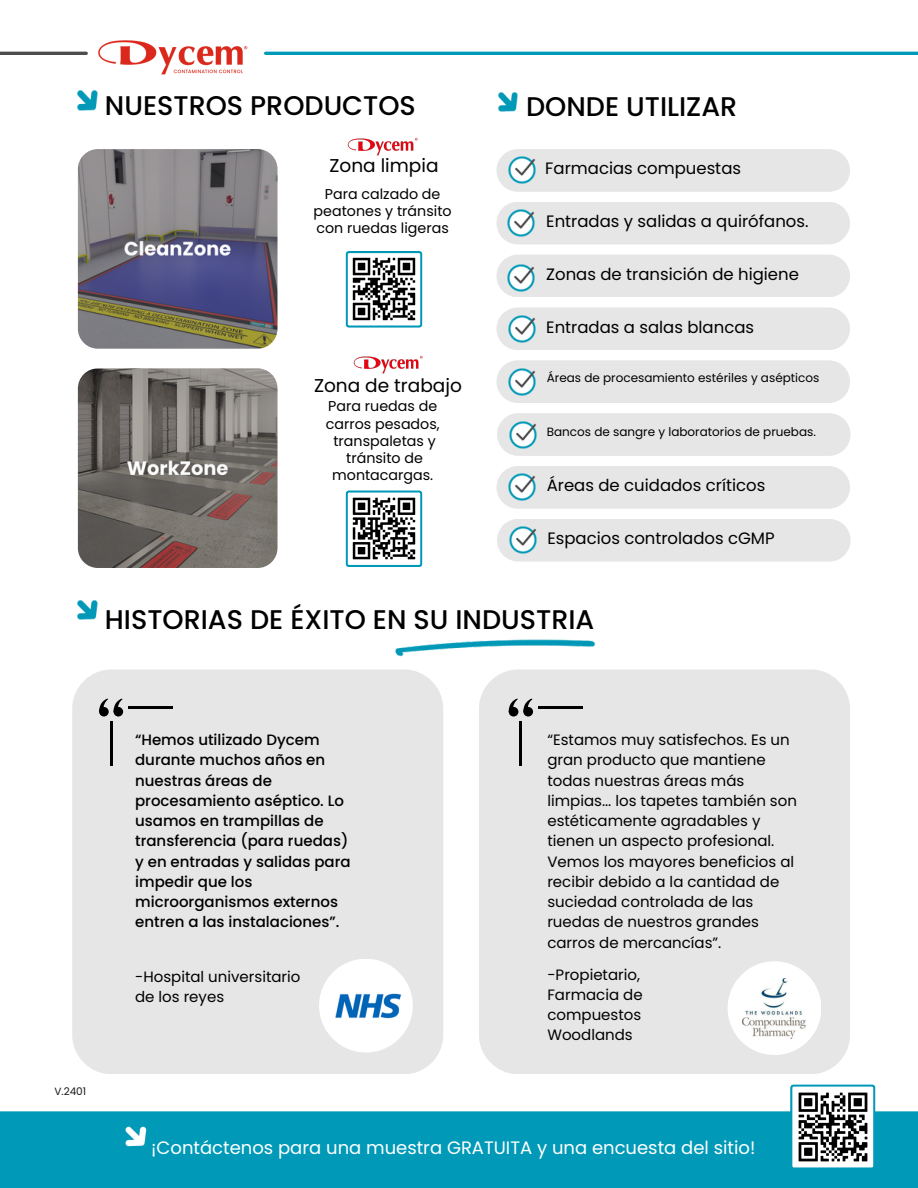
<style>
.page{position:relative;width:918px;height:1188px;background:#fff}
.page>*{position:absolute;margin:0;border:0;box-sizing:border-box;transform-origin:0 0}
.t1{font:500 27px "Poppins";color:#000}
.t2{font:18.6px "Poppins";color:#000}
.t3{font:18px "Poppins";color:#fff}
.t4{font:16.5px "Poppins";color:#000}
.t5{font:15px/20.2px "Poppins";color:#000}
.t6{font:500 15px/20.2px "Poppins";color:#000}
.t7{font:14.25px/17.1px "Poppins";color:#000;text-align:center}
.t8{font:12px "Poppins";color:#000}
.t9{font:10.5px "Poppins";color:#1a1a1a}
</style>
<div class="page">
<div style="left:72px;top:669px;width:371px;height:405px;background:#e6e6e6;border-radius:39px"></div>
<div style="left:479px;top:669px;width:371px;height:405px;background:#e6e6e6;border-radius:39px"></div>
<div style="left:496px;top:149px;width:354px;height:43px;background:#e6e6e6"></div>
<img style="left:509px;top:157px;width:27px;height:27px">
<div style="left:496px;top:202px;width:354px;height:42px;background:#e6e6e6"></div>
<img style="left:507px;top:210px;width:27px;height:27px">
<div style="left:496px;top:255px;width:354px;height:42px;background:#e6e6e6"></div>
<img style="left:507px;top:265px;width:27px;height:27px">
<div style="left:497px;top:413px;width:354px;height:43px;background:#e6e6e6"></div>
<img style="left:509px;top:421px;width:27px;height:27px">
<div style="left:496px;top:360px;width:354px;height:43px;background:#e6e6e6"></div>
<img style="left:509px;top:368px;width:27px;height:27px">
<div style="left:496px;top:466px;width:354px;height:43px;background:#e6e6e6"></div>
<img style="left:509px;top:474px;width:27px;height:27px">
<div style="left:496px;top:307px;width:354px;height:43px;background:#e6e6e6"></div>
<img style="left:509px;top:315px;width:27px;height:27px">
<img style="left:78px;top:149px;width:200px;height:200px;border-radius:20px">
<img style="left:78px;top:368px;width:200px;height:200px;border-radius:20px">
<div style="left:497px;top:519px;width:354px;height:43px;background:#e6e6e6"></div>
<img style="left:509px;top:527px;width:27px;height:27px">
<div style="left:319px;top:959px;width:94px;height:94px;background:#fff;border-radius:50%"></div>
<img style="left:335px;top:993px;width:67px;height:26px">
<div style="left:728px;top:961px;width:93px;height:94px;background:#fff;border-radius:50%"></div>
<img style="left:743px;top:979px;width:63px;height:59px">
<img style="left:395px;top:639px;width:201px;height:18px">
<img style="left:78px;top:601px;width:19px;height:19px">
<img style="left:78px;top:91px;width:19px;height:19px">
<img style="left:499px;top:92px;width:19px;height:19px">
<svg style="left:508px;top:698px;width:25px;height:17px"></svg>
<hr style="left:520px;top:722px;width:2px;height:44px;background:#000">
<hr style="left:538px;top:707px;width:45px;height:2px;background:#000">
<svg style="left:99px;top:707px;width:10px;height:10px"></svg>
<svg style="left:99px;top:698px;width:24px;height:17px"></svg>
<hr style="left:110px;top:722px;width:2px;height:44px;background:#000">
<hr style="left:128px;top:707px;width:45px;height:2px;background:#000">
<div style="left:0;top:1111px;width:918px;height:77px;background:#009ab8"></div>
<img style="left:125px;top:1126px;width:22px;height:21px">
<svg style="left:790px;top:1084px;width:85px;height:84px"></svg>
<svg style="left:346px;top:251px;width:76px;height:76px"></svg>
<svg style="left:346px;top:490px;width:76px;height:77px"></svg>
<img style="left:353px;top:355px;width:70px;height:19px">
<img style="left:347px;top:137px;width:71px;height:19px">
<img style="left:98px;top:40px;width:150px;height:35px">
<hr style="left:266px;top:52px;width:652px;height:3px;background:#009ab8">
<hr style="left:0;top:52px;width:86px;height:3px;background:#4d4d4d">
<h6 class="t1" style="left:105px;top:87px;width:312px">NUESTROS PRODUCTOS</h6>
<p class="t1" style="left:526px;top:87px;width:213px">DONDE UTILIZAR</p>
<p class="t2" style="left:329px;top:153px;width:111px">Zona limpia</p>
<p class="t7" style="left:314px;top:185px;width:139px">Para calzado de peatones y tránsito con ruedas ligeras</p>
<h4 class="t2" style="left:314px;top:372px;width:149px">Zona de trabajo</h4>
<h4 class="t7" style="left:326px;top:398px;width:115px">Para ruedas de carros pesados, transpaletas y tránsito de montacargas.</h4>
<p class="t4" style="left:545px;top:157px;width:197px">Farmacias compuestas</p>
<h1 class="t4" style="left:546px;top:210px;width:264px">Entradas y salidas a quirófanos.</h1>
<h1 class="t4" style="left:546px;top:263px;width:254px">Zonas de transición de higiene</h1>
<h2 class="t4" style="left:546px;top:315px;width:209px">Entradas a salas blancas</h2>
<h2 class="t8" style="left:547px;top:369px;width:274px">Áreas de procesamiento estériles y asépticos</h2>
<p class="t8" style="left:547px;top:423px;width:271px">Bancos de sangre y laboratorios de pruebas.</p>
<p class="t4" style="left:547px;top:474px;width:220px">Áreas de cuidados críticos</p>
<h4 class="t4" style="left:547px;top:527px;width:229px">Espacios controlados cGMP</h4>
<h6 class="t1" style="left:105px;top:600px;width:491px">HISTORIAS DE ÉXITO EN SU INDUSTRIA</h6>
<h4 class="t9" style="left:54px;top:1084px;width:33px">V.2401</h4>
<h4 class="t6" style="left:135px;top:730px;width:217px">“Hemos utilizado Dycem durante muchos años en nuestras áreas de procesamiento aséptico. Lo usamos en trampillas de transferencia (para ruedas) y en entradas y salidas para impedir que los microorganismos externos entren a las instalaciones”.</h4>
<p class="t5" style="left:547px;top:730px;width:251px">“Estamos muy satisfechos. Es un gran producto que mantiene todas nuestras áreas más limpias... los tapetes también son estéticamente agradables y tienen un aspecto profesional.<br>Vemos los mayores beneficios al recibir debido a la cantidad de suciedad controlada de las ruedas de nuestros grandes carros de mercancías”.</p>
<h4 class="t5" style="left:547px;top:964px;width:97px">-Propietario,<br>Farmacia de compuestos<br>Woodlands</h4>
<p class="t5" style="left:135px;top:966px;width:167px">-Hospital universitario de los reyes</p>
<p class="t3" style="left:151px;top:1135px;width:606px">¡Contáctenos para una muestra GRATUITA y una encuesta del sitio!</p>
</div>
